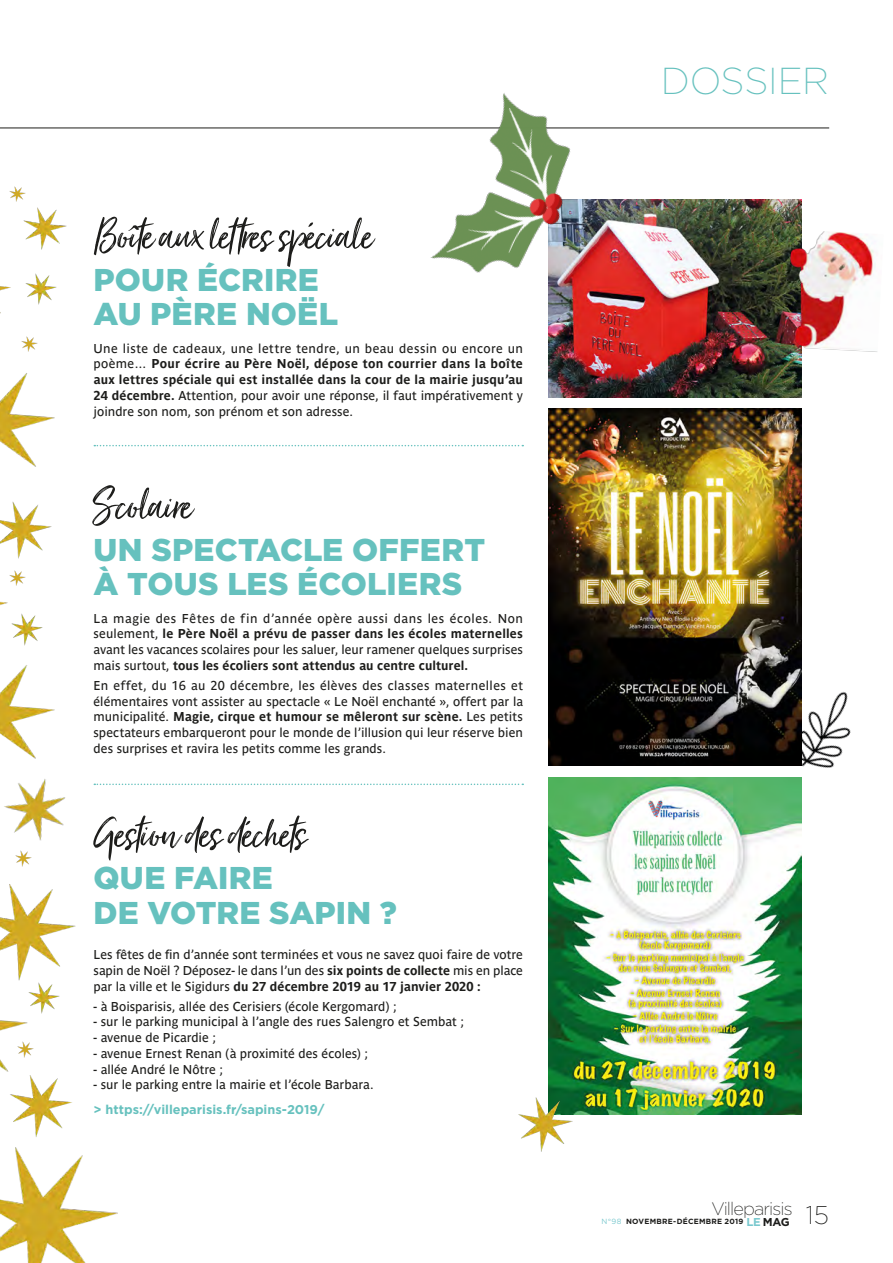
<style>
.page{position:relative;width:893px;height:1263px;background:#fff}
.page>*{position:absolute;margin:0;border:0;box-sizing:border-box;transform-origin:0 0}
.t1{font:54px "Just Lovely";letter-spacing:-.02em;color:#1d1d1b}
.t2{font:200 37.5px "Gotham";letter-spacing:-.01em;color:#66c1be}
.t3{font:900 31.5px/34.5px "Gotham";letter-spacing:.005em;color:#66c1be}
.t4{font:200 25.5px "Gotham";color:#1d1d1b}
.t5{font:200 18.15px "Gotham";letter-spacing:-.05em;color:#1d1d1b}
.t6{font:12.75px/15.8px "Parisine Std";color:#1d1d1b;text-align:justify}
.t7{font:700 12.75px "Gotham";color:#66c1be}
.t8{font:700 11.4px "Gotham";color:#1d1d1b}
.t9{font:700 7.5px "Gotham";letter-spacing:.035em;color:#1d1d1b}
.s1{font-weight:700}
.s2{font-weight:400;color:#79c8ce}
.s3{color:#79c8ce}
</style>
<div class="page">
<hr style="left:0;top:128px;width:829px;height:1px;background:#1d1d1b">
<svg style="left:94px;top:445px;width:429px;height:1px"></svg>
<svg style="left:94px;top:783px;width:429px;height:2px"></svg>
<img style="left:549px;top:200px;width:252px;height:198px">
<img style="left:549px;top:777px;width:252px;height:337px">
<img style="left:518px;top:1093px;width:58px;height:59px">
<img style="left:429px;top:93px;width:169px;height:207px">
<img style="left:768px;top:670px;width:83px;height:128px">
<img style="left:549px;top:408px;width:252px;height:358px">
<img style="left:785px;top:229px;width:93px;height:123px">
<img style="left:0;top:286px;width:11px;height:28px">
<img style="left:0;top:373px;width:55px;height:94px">
<img style="left:21px;top:336px;width:17px;height:16px">
<img style="left:0;top:501px;width:52px;height:58px">
<img style="left:0;top:601px;width:8px;height:4px">
<img style="left:9px;top:570px;width:17px;height:16px">
<img style="left:23px;top:207px;width:44px;height:43px">
<img style="left:0;top:665px;width:55px;height:94px">
<img style="left:4px;top:779px;width:62px;height:62px">
<img style="left:15px;top:850px;width:17px;height:17px">
<img style="left:0;top:884px;width:76px;height:83px">
<img style="left:0;top:962px;width:36px;height:108px">
<img style="left:27px;top:980px;width:33px;height:35px">
<img style="left:16px;top:1041px;width:18px;height:17px">
<img style="left:5px;top:1070px;width:67px;height:65px">
<img style="left:11px;top:613px;width:32px;height:33px">
<img style="left:9px;top:186px;width:17px;height:16px">
<img style="left:25px;top:273px;width:32px;height:32px">
<img style="left:0;top:1135px;width:118px;height:128px">
<h1 class="t1" style="left:94px;top:202px;width:281px">Boîte aux lettres spéciale</h1>
<h3 class="t3" style="left:94px;top:262px;width:246px">POUR ÉCRIRE<br>AU PÈRE NOËL</h3>
<p class="t6" style="left:94px;top:340px;width:431px">Une liste de cadeaux, une lettre tendre, un beau dessin ou encore un poème… <span class="s1">Pour écrire au Père Noël, dépose ton courrier dans la boîte aux lettres spéciale qui est installée dans la cour de la mairie jusqu’au 24 décembre.</span> Attention, pour avoir une réponse, il faut impérativement y joindre son nom, son prénom et son adresse.</p>
<h1 class="t1" style="left:94px;top:472px;width:100px">Scolaire</h1>
<h3 class="t3" style="left:94px;top:532px;width:393px">UN SPECTACLE OFFERT<br>À TOUS LES ÉCOLIERS</h3>
<p class="t6" style="left:94px;top:610px;width:431px">La magie des Fêtes de fin d’année opère aussi dans les écoles. Non seulement, <span class="s1">le Père Noël a prévu de passer dans les écoles maternelles </span>avant les vacances scolaires pour les saluer, leur ramener quelques surprises mais surtout, <span class="s1">tous les écoliers sont attendus au centre culturel.</span></p>
<p class="t6" style="left:94px;top:678px;width:431px">En effet, du 16 au 20 décembre, les élèves des classes maternelles et élémentaires vont assister au spectacle « Le Noël enchanté », offert par la municipalité. <span class="s1">Magie, cirque et humour se mêleront sur scène.</span> Les petits spectateurs embarqueront pour le monde de l’illusion qui leur réserve bien des surprises et ravira les petits comme les grands.</p>
<h1 class="t1" style="left:94px;top:801px;width:215px">Gestion des déchets</h1>
<h3 class="t3" style="left:94px;top:860px;width:305px">QUE FAIRE<br>DE VOTRE SAPIN ?</h3>
<p class="t6" style="left:94px;top:947px;width:431px">Les fêtes de fin d’année sont terminées et vous ne savez quoi faire de votre sapin de Noël ? Déposez- le dans l’un des <span class="s1">six points de collecte</span> mis en place par la ville et le Sigidurs <span class="s1">du 27 décembre 2019 au 17 janvier 2020 :</span></p>
<p class="t6" style="left:94px;top:998px;width:305px">- à Boisparisis, allée des Cerisiers (école Kergomard) ;</p>
<p class="t6" style="left:94px;top:1014px;width:372px">- sur le parking municipal à l’angle des rues Salengro et Sembat ;</p>
<p class="t6" style="left:94px;top:1030px;width:124px">- avenue de Picardie ;</p>
<p class="t6" style="left:94px;top:1045px;width:276px">- avenue Ernest Renan (à proximité des écoles) ;</p>
<p class="t6" style="left:94px;top:1061px;width:131px">- allée André le Nôtre ;</p>
<p class="t6" style="left:94px;top:1077px;width:282px">- sur le parking entre la mairie et l’école Barbara.</p>
<p class="t7" style="left:94px;top:1101px;width:232px">&gt; https://villeparisis.fr/sapins-2019/</p>
<h2 class="t2" style="left:661px;top:58px;width:170px">DOSSIER</h2>
<h3 class="t5" style="left:712px;top:1197px;width:83px">Villeparisis</h3>
<p class="t9" style="left:601px;top:1217px;width:143px"><span class="s2">N°98</span> NOVEMBRE-DÉCEMBRE 2019</p>
<h3 class="t4" style="left:806px;top:1199px;width:25px">15</h3>
<p class="t8" style="left:746px;top:1215px;width:45px"><span class="s3">LE</span> MAG</p>
</div>
